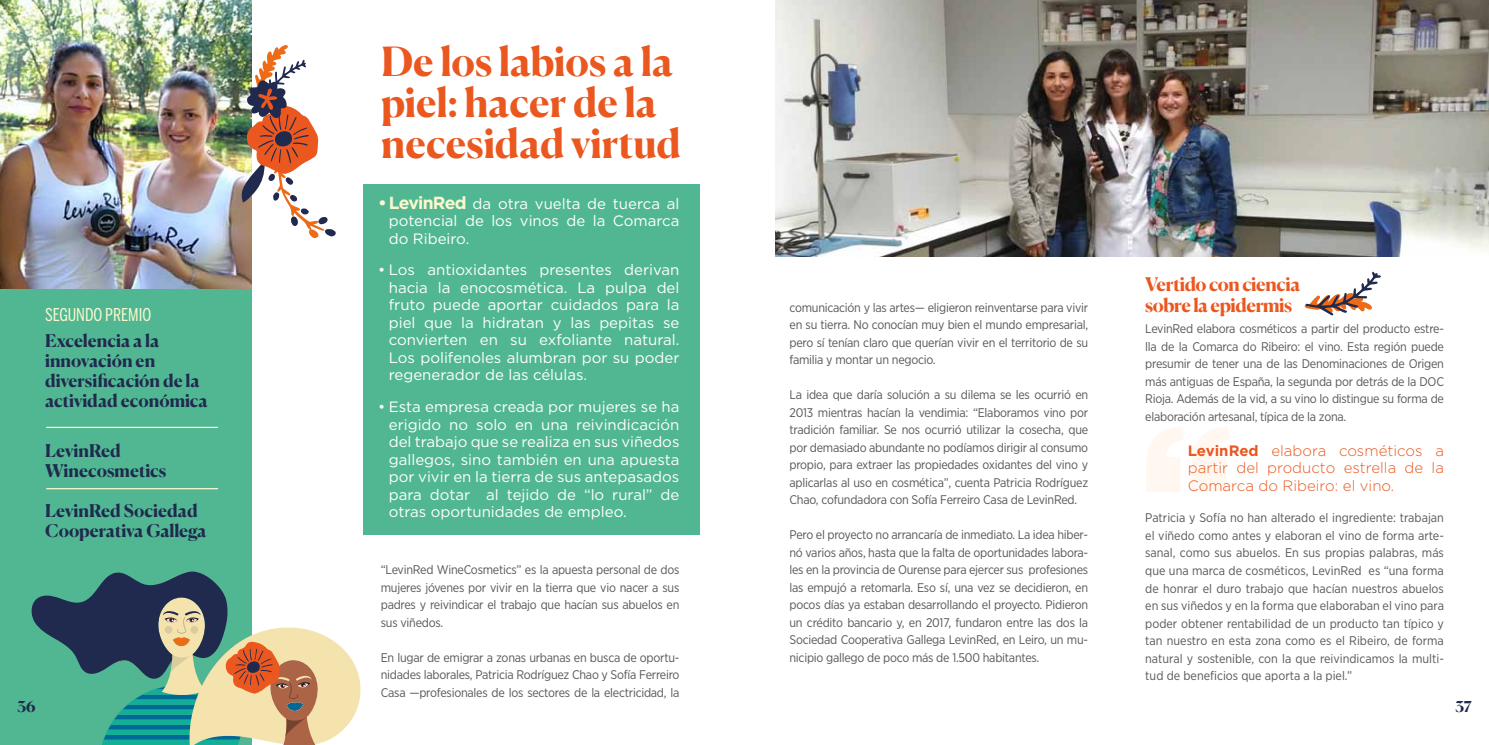
<style>
.page{position:relative;width:1489px;height:745px;background:#fff}
.page>*{position:absolute;margin:0;border:0;box-sizing:border-box;transform-origin:0 0}
.t1{font:900 187.5px "Gotham Narrow";color:#fff7f0}
.t2{font:700 40px/40.8px "Canela";color:#ea581f}
.t3{font:700 18.75px/21.2px "Canela";letter-spacing:-.02em;color:#ea581f}
.t4{font:700 17.5px/20px "Canela";color:#20294e}
.t5{font:17.5px "Benton Sans Comp";color:#fcf8ce}
.t6{font:15px/17.5px "Gotham";color:#fff;text-align:justify}
.t7{font:300 15px/17.5px "Gotham";color:#ea581f;text-align:justify}
.t8{font:700 15px "Canela";color:#20294e}
.t9{font:12.5px/17.5px "Gotham Narrow";letter-spacing:-.02em;color:#575756;text-align:justify}
.s1{font-weight:700;font-size:17.5px;color:#fcf8ce}
.s2{font-weight:700}
</style>
<div class="page">
<div style="left:0;top:198px;width:251px;height:546px;background:#51b792"></div>
<div style="left:363px;top:184px;width:336px;height:350px;background:#51b792"></div>
<img style="left:0;top:0;width:251px;height:288px">
<hr style="left:46px;top:426px;width:172px;height:2px;background:#fcf8ce">
<hr style="left:46px;top:487px;width:172px;height:2px;background:#fcf8ce">
<svg style="left:30px;top:571px;width:331px;height:174px"></svg>
<svg style="left:1304px;top:271px;width:76px;height:45px"></svg>
<img style="left:775px;top:0;width:713px;height:256px">
<svg style="left:241px;top:45px;width:95px;height:193px"></svg>
<h2 class="t2" style="left:381px;top:38px;width:301px">De los labios a la piel: hacer de la necesidad virtud</h2>
<p class="t6" style="left:389px;top:194px;width:292px;text-indent:-11px"><span class="s1">• LevinRed</span> da otra vuelta de tuerca al potencial de los vinos de la Comarca do Ribeiro.</p>
<p class="t6" style="left:389px;top:261px;width:292px;text-indent:-11px">• Los antioxidantes presentes derivan hacia la enocosmética. La pulpa del fruto puede aportar cuidados para la piel que la hidratan y las pepitas se convierten en su exfoliante natural.<br>Los polifenoles alumbran por su poder regenerador de las células.</p>
<p class="t6" style="left:389px;top:397px;width:292px;text-indent:-11px">• Esta empresa creada por mujeres se ha erigido no solo en una reivindicación del trabajo que se realiza en sus viñedos gallegos, sino también en una apuesta por vivir en la tierra de sus antepasados para dotar al tejido de “lo rural” de otras oportunidades de empleo.</p>
<h3 class="t3" style="left:1145px;top:271px;width:156px">Vertido con ciencia sobre la epidermis</h3>
<p class="t9" style="left:1145px;top:319px;width:300px">LevinRed elabora cosméticos a partir del producto estre&shy;lla de la Comarca do Ribeiro: el vino. Esta región puede presumir de tener una de las Denominaciones de Origen más antiguas de España, la segunda por detrás de la DOC Rioja. Además de la vid, a su vino lo distingue su forma de elaboración artesanal, típica de la zona.</p>
<p class="t7" style="left:1187px;top:441px;width:258px"><span class="s2">LevinRed</span> elabora cosméticos a partir del producto estrella de la Comarca do Ribeiro: el vino.</p>
<p class="t9" style="left:1145px;top:508px;width:300px">Patricia y Sofía no han alterado el ingrediente: trabajan el viñedo como antes y elaboran el vino de forma arte&shy;sanal, como sus abuelos. En sus propias palabras, más que una marca de cosméticos, LevinRed es “una forma de honrar el duro trabajo que hacían nuestros abuelos en sus viñedos y en la forma que elaboraban el vino para poder obtener rentabilidad de un producto tan típico y tan nuestro en esta zona como es el Ribeiro, de forma natural y sostenible, con la que reivindicamos la multi&shy;tud de beneficios que aporta a la piel.”</p>
<p class="t9" style="left:789px;top:298px;width:300px">comunicación y las artes— eligieron reinventarse para vivir en su tierra. No conocían muy bien el mundo empresarial, pero sí tenían claro que querían vivir en el territorio de su familia y montar un negocio.</p>
<p class="t9" style="left:789px;top:385px;width:300px">La idea que daría solución a su dilema se les ocurrió en 2013 mientras hacían la vendimia: “Elaboramos vino por tradición familiar. Se nos ocurrió utilizar la cosecha, que por demasiado abundante no podíamos dirigir al consumo propio, para extraer las propiedades oxidantes del vino y aplicarlas al uso en cosmética”, cuenta Patricia Rodríguez Chao, cofundadora con Sofía Ferreiro Casa de LevinRed.</p>
<p class="t9" style="left:789px;top:525px;width:300px">Pero el proyecto no arrancaría de inmediato. La idea hiber&shy;nó varios años, hasta que la falta de oportunidades labora&shy;les en la provincia de Ourense para ejercer sus profesiones las empujó a retomarla. Eso sí, una vez se decidieron, en pocos días ya estaban desarrollando el proyecto. Pidieron un crédito bancario y, en 2017, fundaron entre las dos la Sociedad Cooperativa Gallega LevinRed, en Leiro, un mu&shy;nicipio gallego de poco más de 1.500 habitantes.</p>
<h3 class="t5" style="left:45px;top:305px;width:108px">SEGUNDO PREMIO</h3>
<h3 class="t4" style="left:45px;top:328px;width:164px">Excelencia a la innovación en diversificación de la actividad económica</h3>
<h1 class="t1" style="left:1139px;top:369px;width:96px">“</h1>
<h3 class="t4" style="left:45px;top:439px;width:123px">LevinRed<br>Winecosmetics</h3>
<h3 class="t4" style="left:45px;top:499px;width:163px">LevinRed Sociedad<br>Cooperativa Gallega</h3>
<p class="t9" style="left:381px;top:560px;width:300px">“LevinRed WineCosmetics” es la apuesta personal de dos mujeres jóvenes por vivir en la tierra que vio nacer a sus padres y reivindicar el trabajo que hacían sus abuelos en sus viñedos.</p>
<p class="t9" style="left:381px;top:648px;width:300px">En lugar de emigrar a zonas urbanas en busca de oportu&shy;nidades laborales, Patricia Rodríguez Chao y Sofía Ferreiro Casa —profesionales de los sectores de la electricidad, la</p>
<p class="t8" style="left:17px;top:694px;width:20px">36</p>
<p class="t8" style="left:1455px;top:694px;width:18px">37</p>
</div>
